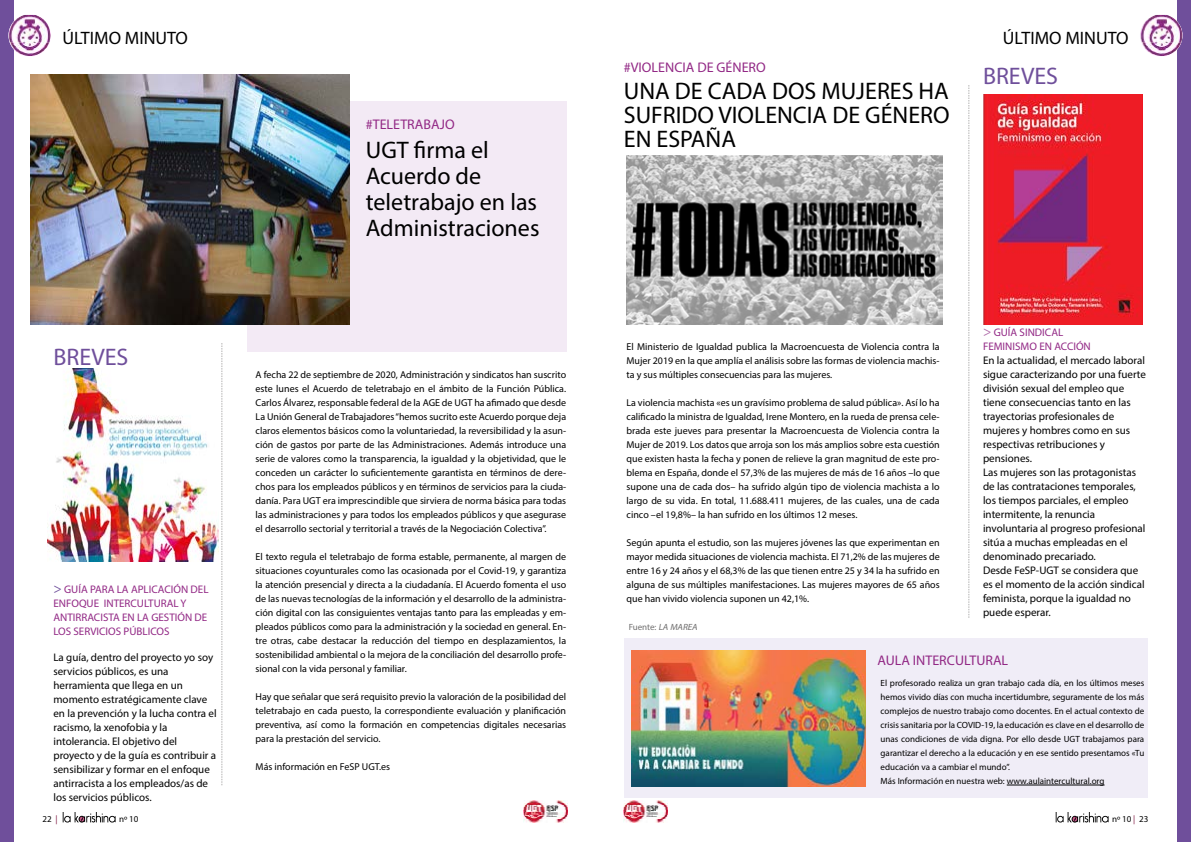
<style>
.page{position:relative;width:1191px;height:842px;background:#fff}
.page>*{position:absolute;margin:0;border:0;box-sizing:border-box;transform-origin:0 0}
.t1{font:24px/26px "Myriad Pro";color:#000}
.t2{font:24px "Myriad Pro";color:#6f4f9b}
.t3{font:18px "Myriad Pro";color:#000}
.t4{font:14px "Myriad Pro";color:#922885}
.t5{font:11px/14px "Myriad Pro";color:#000}
.t6{font:11px/14px "Myriad Pro";color:#922885}
.t7{font:10px/14px "Myriad Pro";color:#000;text-align:justify}
.t8{font:9px/14px "Myriad Pro";color:#000}
.t9{font:9px "Myriad Pro";letter-spacing:-.005em;color:#706f6f}
.s1{font-size:14px;color:#6f4f9b}
.s2{font-style:italic}
.s3{font-size:14px;color:#af6aa9}
.s4{color:#7c123e}
</style>
<div class="page">
<div style="left:0;top:0;width:14px;height:842px;background:#6f4f9b"></div>
<div style="left:1176px;top:0;width:15px;height:842px;background:#6f4f9b"></div>
<div style="left:9px;top:14px;width:42px;height:43px;background:#fdf5fc;border-radius:50%"></div>
<img style="left:9px;top:15px;width:42px;height:41px">
<img style="left:523px;top:801px;width:44px;height:21px">
<img style="left:624px;top:801px;width:44px;height:21px">
<img style="left:62px;top:812px;width:53px;height:11px">
<img style="left:1055px;top:812px;width:53px;height:11px">
<div style="left:1140px;top:14px;width:42px;height:43px;background:#f9f3f8;border-radius:50%"></div>
<img style="left:1140px;top:15px;width:42px;height:42px">
<div style="left:247px;top:101px;width:319px;height:250px;background:#f3eaf5"></div>
<svg style="left:222px;top:343px;width:1px;height:442px"></svg>
<img style="left:30px;top:75px;width:320px;height:249px">
<img style="left:47px;top:369px;width:172px;height:192px">
<svg style="left:968px;top:85px;width:1px;height:533px"></svg>
<div style="left:624px;top:638px;width:524px;height:160px;background:#f0edf7"></div>
<hr style="left:1006px;top:785px;width:98px;height:1px;background:#000">
<img style="left:626px;top:156px;width:316px;height:168px">
<img style="left:631px;top:650px;width:235px;height:136px">
<img style="left:983px;top:94px;width:159px;height:230px">
<h2 class="t3" style="left:62px;top:27px;width:127px">ÚLTIMO MINUTO</h2>
<h2 class="t3" style="left:1003px;top:27px;width:127px">ÚLTIMO MINUTO</h2>
<h3 class="t4" style="left:366px;top:116px;width:90px">#TELETRABAJO</h3>
<h1 class="t1" style="left:366px;top:137px;width:175px">UGT firma el<br>Acuerdo de teletrabajo en las<br>Administraciones</h1>
<h1 class="t2" style="left:53px;top:342px;width:76px">BREVES</h1>
<p class="t6" style="left:53px;top:582px;width:157px"><span class="s1">&gt;</span> GUÍA PARA LA APLICACIÓN DEL<br>ENFOQUE INTERCULTURAL Y<br>ANTIRRACISTA EN LA GESTIÓN DE<br>LOS SERVICIOS PÚBLICOS</p>
<p class="t5" style="left:53px;top:650px;width:165px">La guía, dentro del proyecto yo soy servicios públicos, es una herramienta que llega en un momento estratégicamente clave en la prevención y la lucha contra el racismo, la xenofobia y la intolerancia. El objetivo del proyecto y de la guía es contribuir a sensibilizar y formar en el enfoque antirracista a los empleados/as de los servicios públicos.</p>
<p class="t7" style="left:256px;top:367px;width:312px">A fecha 22 de septiembre de 2020, Administración y sindicatos han suscrito este lunes el Acuerdo de teletrabajo en el ámbito de la Función Pública.<br>Carlos Álvarez, responsable federal de la AGE de UGT ha afimado que desde La Unión General de Trabajadores “hemos sucrito este Acuerdo porque deja claros elementos básicos como la voluntariedad, la reversibilidad y la asun&shy;ción de gastos por parte de las Administraciones. Además introduce una serie de valores como la transparencia, la igualdad y la objetividad, que le conceden un carácter lo suficientemente garantista en términos de dere&shy;chos para los empleados públicos y en términos de servicios para la ciuda&shy;danía. Para UGT era imprescindible que sirviera de norma básica para todas las administraciones y para todos los empleados públicos y que asegurase el desarrollo sectorial y territorial a través de la Negociación Colectiva”.</p>
<p class="t7" style="left:256px;top:549px;width:312px">El texto regula el teletrabajo de forma estable, permanente, al margen de situaciones coyunturales como las ocasionada por el Covid-19, y garantiza la atención presencial y directa a la ciudadanía. El Acuerdo fomenta el uso de las nuevas tecnologías de la información y el desarrollo de la administra&shy;ción digital con las consiguientes ventajas tanto para las empleadas y em&shy;pleados públicos como para la administración y la sociedad en general. En&shy;tre otras, cabe destacar la reducción del tiempo en desplazamientos, la sostenibilidad ambiental o la mejora de la conciliación del desarrollo profe&shy;sional con la vida personal y familiar.</p>
<p class="t7" style="left:256px;top:689px;width:312px">Hay que señalar que será requisito previo la valoración de la posibilidad del teletrabajo en cada puesto, la correspondiente evaluación y planificación preventiva, así como la formación en competencias digitales necesarias para la prestación del servicio.</p>
<p class="t7" style="left:256px;top:759px;width:136px">Más información en FeSP UGT.es</p>
<h3 class="t4" style="left:624px;top:59px;width:143px">#VIOLENCIA DE GÉNERO</h3>
<h1 class="t1" style="left:624px;top:78px;width:327px;line-height:24px;text-align:justify">UNA DE CADA DOS MUJERES HA SUFRIDO VIOLENCIA DE GÉNERO EN ESPAÑA</h1>
<h1 class="t2" style="left:983px;top:61px;width:76px">BREVES</h1>
<p class="t7" style="left:626px;top:339px;width:315px">El Ministerio de Igualdad publica la Macroencuesta de Violencia contra la Mujer 2019 en la que amplía el análisis sobre las formas de violencia machis&shy;ta y sus múltiples consecuencias para las mujeres.</p>
<p class="t7" style="left:626px;top:395px;width:315px">La violencia machista «es un gravísimo problema de salud pública». Así lo ha calificado la ministra de Igualdad, Irene Montero, en la rueda de prensa cele&shy;brada este jueves para presentar la Macroencuesta de Violencia contra la Mujer de 2019. Los datos que arroja son los más amplios sobre esta cuestión que existen hasta la fecha y ponen de relieve la gran magnitud de este pro&shy;blema en España, donde el 57,3% de las mujeres de más de 16 años –lo que supone una de cada dos– ha sufrido algún tipo de violencia machista a lo largo de su vida. En total, 11.688.411 mujeres, de las cuales, una de cada cinco –el 19,8%– la han sufrido en los últimos 12 meses.</p>
<p class="t7" style="left:626px;top:535px;width:315px">Según apunta el estudio, son las mujeres jóvenes las que experimentan en mayor medida situaciones de violencia machista. El 71,2% de las mujeres de entre 16 y 24 años y el 68,3% de las que tienen entre 25 y 34 la ha sufrido en alguna de sus múltiples manifestaciones. Las mujeres mayores de 65 años que han vivido violencia suponen un 42,1%.</p>
<p class="t9" style="left:628px;top:621px;width:72px">Fuente: <span class="s2">LA MAREA</span></p>
<p class="t6" style="left:983px;top:325px;width:109px"><span class="s3">&gt;</span> GUÍA SINDICAL<br>FEMINISMO EN ACCIÓN</p>
<p class="t5" style="left:983px;top:353px;width:164px">En la actualidad, el mercado laboral sigue caracterizando por una fuerte división sexual del empleo que tiene consecuencias tanto en las trayectorias profesionales de mujeres y hombres como en sus respectivas retribuciones y pensiones.<br>Las mujeres son las protagonistas de las contrataciones temporales, los tiempos parciales, el empleo intermitente, la renuncia involuntaria al progreso profesional sitúa a muchas empleadas en el denominado precariado.<br>Desde FeSP-UGT se considera que es el momento de la acción sindical feminista, porque la igualdad no puede esperar.</p>
<h3 class="t4" style="left:877px;top:652px;width:132px">AULA INTERCULTURAL</h3>
<p class="t8" style="left:880px;top:676px;width:265px">El profesorado realiza un gran trabajo cada día, en los últimos meses hemos vivido días con mucha incertidumbre, seguramente de los más complejos de nuestro trabajo como docentes. En el actual contexto de crisis sanitaria por la COVID-19, la educación es clave en el desarrollo de unas condiciones de vida digna. Por ello desde UGT trabajamos para garantizar el derecho a la educación y en ese sentido presentamos «Tu educación va a cambiar el mundo”.<br>Más Información en nuestra web: www.aulaintercultural.org</p>
<p class="t8" style="left:43px;top:812px;width:17px">22 <span class="s4">|</span></p>
<p class="t8" style="left:119px;top:812px;width:21px">nº 10</p>
<p class="t8" style="left:1112px;top:812px;width:38px">nº 10 <span class="s4">|</span> 23</p>
</div>
